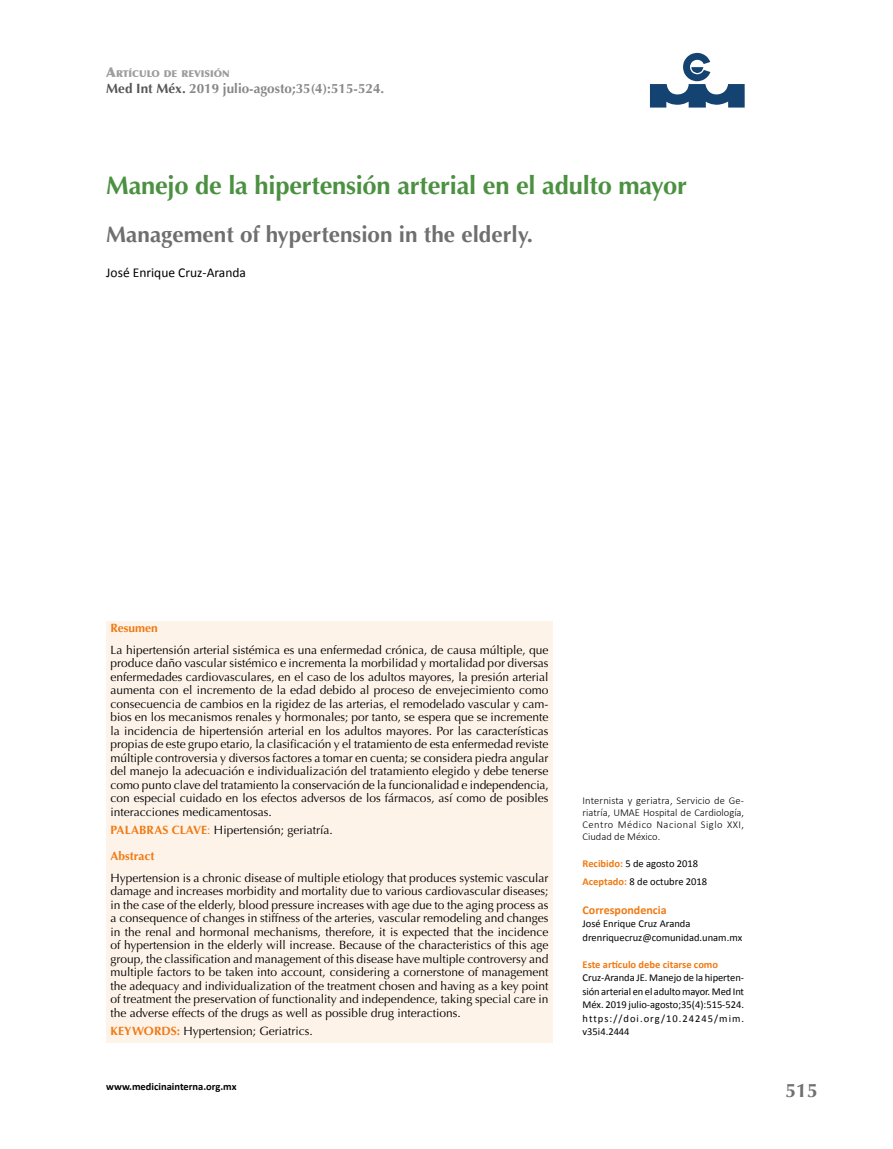
<style>
.page{position:relative;width:893px;height:1149px;background:#fff}
.page>*{position:absolute;margin:0;border:0;box-sizing:border-box;transform-origin:0 0}
.t1{font:700 25.5px "Optima";letter-spacing:-.01em;color:#4b9141}
.t2{font:700 22.5px "Optima";color:#706f6f}
.t3{font:700 19.5px "Optima";color:#706f6f}
.t4{font:700 13.5px "Optima";color:#878787}
.t5{font:13.5px "Calibri";color:#000}
.t6{font:12px/13.5px "Optima";color:#000;text-align:justify}
.t7{font:700 12px "Calibri";color:#ef7a13}
.t8{font:700 12px "Optima";color:#ef7a13}
.t9{font:10.5px/13.5px "Calibri";color:#000}
.t10{font:300 10.5px/12px "Calibri";letter-spacing:.04em;color:#000;text-align:justify}
.t11{font:700 10.5px "Calibri";color:#ef7a13}
.t12{font:700 10.5px "Calibri";color:#000}
.t13{font:900 9.45px "Optima";color:#9d9d9c}
.s1{font-size:13.5px}
.s2{color:#575756}
.s3{font-weight:700;color:#ef7a13}
.s4{color:#ef7a13}
</style>
<div class="page">
<svg style="left:650px;top:53px;width:95px;height:54px"></svg>
<div style="left:106px;top:620px;width:447px;height:422px;background:#fef3e9"></div>
<p class="t13" style="left:106px;top:68px;width:125px"><span class="s1">A</span>RTÍCULO DE REVISIÓN</p>
<p class="t4" style="left:106px;top:80px;width:279px"><span class="s2">Med Int Méx.</span> 2019 julio-agosto;35(4):515-524.</p>
<h1 class="t1" style="left:106px;top:170px;width:582px">Manejo de la hipertensión arterial en el adulto mayor</h1>
<h2 class="t2" style="left:106px;top:221px;width:428px">Management of hypertension in the elderly.</h2>
<p class="t5" style="left:106px;top:264px;width:141px">José Enrique Cruz-Aranda</p>
<p class="t8" style="left:111px;top:620px;width:49px">Resumen</p>
<p class="t6" style="left:111px;top:642px;width:440px">La hipertensión arterial sistémica es una enfermedad crónica, de causa múltiple, que produce daño vascular sistémico e incrementa la morbilidad y mortalidad por diversas enfermedades cardiovasculares, en el caso de los adultos mayores, la presión arterial aumenta con el incremento de la edad debido al proceso de envejecimiento como consecuencia de cambios en la rigidez de las arterias, el remodelado vascular y cam&shy;bios en los mecanismos renales y hormonales; por tanto, se espera que se incremente la incidencia de hipertensión arterial en los adultos mayores. Por las características propias de este grupo etario, la clasificación y el tratamiento de esta enfermedad reviste múltiple controversia y diversos factores a tomar en cuenta; se considera piedra angular del manejo la adecuación e individualización del tratamiento elegido y debe tenerse como punto clave del tratamiento la conservación de la funcionalidad e independencia, con especial cuidado en los efectos adversos de los fármacos, así como de posibles interacciones medicamentosas.</p>
<p class="t6" style="left:111px;top:816px;width:224px;line-height:26.2px"><span class="s3">PALABRAS CLAVE</span><span class="s4">:</span> Hipertensión; geriatría.<br><span class="s3">Abstract</span></p>
<p class="t6" style="left:111px;top:870px;width:439px">Hypertension is a chronic disease of multiple etiology that produces systemic vascular damage and increases morbidity and mortality due to various cardiovascular diseases; in the case of the elderly, blood pressure increases with age due to the aging process as a consequence of changes in stiffness of the arteries, vascular remodeling and changes in the renal and hormonal mechanisms, therefore, it is expected that the incidence of hypertension in the elderly will increase. Because of the characteristics of this age group, the classification and management of this disease have multiple controversy and multiple factors to be taken into account, considering a cornerstone of management the adequacy and individualization of the treatment chosen and having as a key point of treatment the preservation of functionality and independence, taking special care in the adverse effects of the drugs as well as possible drug interactions.</p>
<p class="t6" style="left:111px;top:1023px;width:204px"><span class="s3">KEYWORDS:</span> Hypertension; Geriatrics.</p>
<p class="t12" style="left:106px;top:1079px;width:132px">www.medicinainterna.org.mx</p>
<p class="t10" style="left:583px;top:794px;width:163px">Internista y geriatra, Servicio de Ge&shy;riatría, UMAE Hospital de Cardiología, Centro Médico Nacional Siglo XXI, Ciudad de México.</p>
<p class="t9" style="left:583px;top:854px;width:126px;line-height:18px"><span class="s3">Recibido:</span> 5 de agosto 2018<br><span class="s3">Aceptado:</span> 8 de octubre 2018</p>
<p class="t7" style="left:583px;top:901px;width:86px">Correspondencia</p>
<p class="t9" style="left:583px;top:916px;width:161px">José Enrique Cruz Aranda drenriquecruz@comunidad.unam.mx</p>
<p class="t11" style="left:583px;top:957px;width:137px">Este artículo debe citarse como</p>
<p class="t9" style="left:583px;top:970px;width:163px;text-align:justify">Cruz-Aranda JE. Manejo de la hiperten&shy;sión arterial en el adulto mayor. Med Int Méx. 2019 julio-agosto;35(4):515-524. https://doi.org/10.24245/mim. v35i4.2444</p>
<h3 class="t3" style="left:785px;top:1079px;width:34px">515</h3>
</div>
